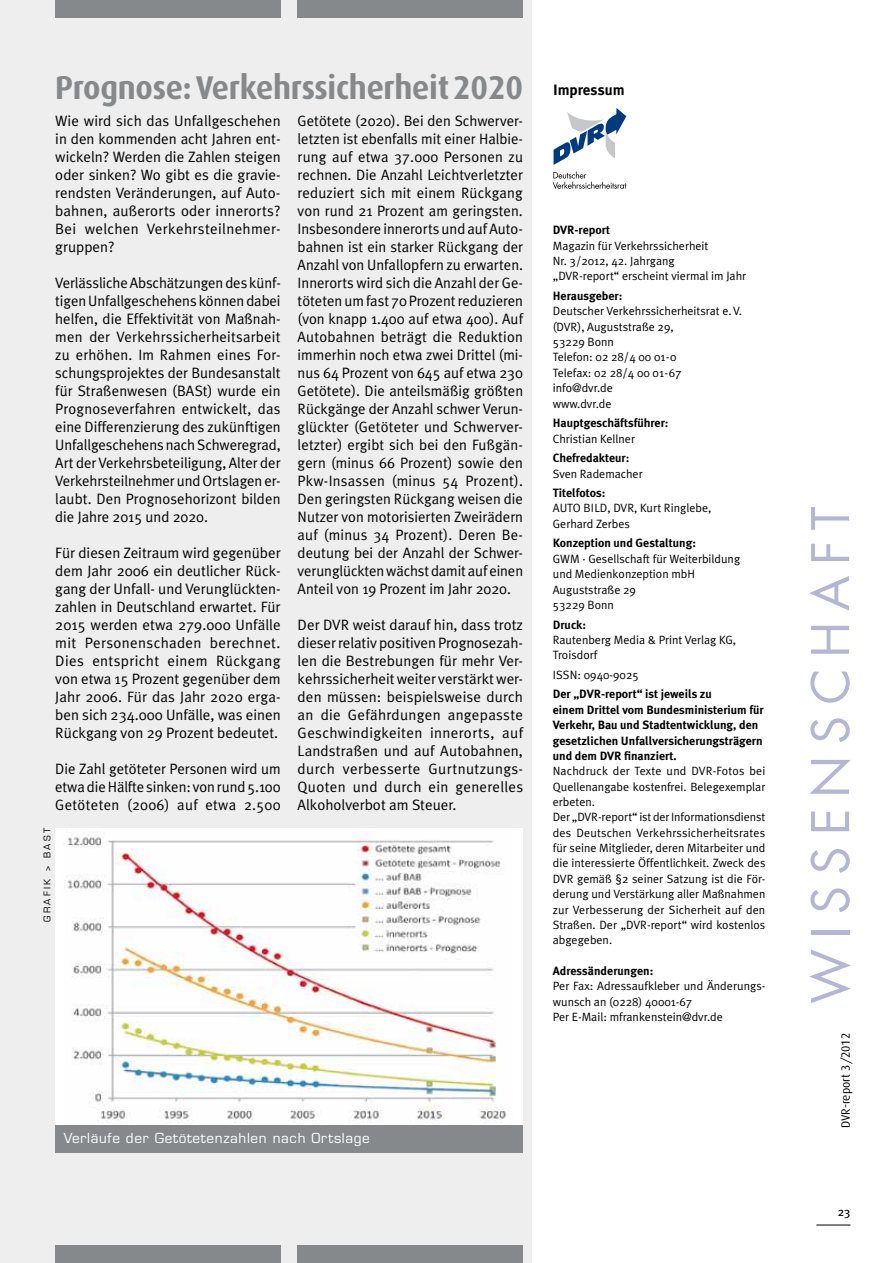
<style>
.page{position:relative;width:893px;height:1263px;background:#fff}
.page>*{position:absolute;margin:0;border:0;box-sizing:border-box;transform-origin:0 0}
.t1{font:57px "Futura T";letter-spacing:.175em;color:#b4b7d4}
.t2{font:700 33px "Dax";letter-spacing:-.01em;color:#85898c;scale:.95 1}
.t3{font:15px/18px "Meta Plus Normal";color:#000;text-align:justify}
.t4{font:700 15px "Meta Plus";color:#000}
.t5{font:13.5px "Eurostile";letter-spacing:.05em;color:#fff}
.t6{font:12px/15.3px "Meta Plus Normal";color:#000}
.t7{font:700 12px/15.3px "Meta Plus";color:#000}
.t8{font:12px "Dax";color:#000}
.t9{font:12px "Meta Plus";color:#000}
.t10{font:9px "Eurostile";color:#000}
</style>
<div class="page">
<div style="left:0;top:0;width:531px;height:1263px;background:#efeeee"></div>
<div style="left:55px;top:0;width:226px;height:17px;background:#85898c"></div>
<div style="left:298px;top:0;width:225px;height:17px;background:#85898c"></div>
<div style="left:298px;top:1246px;width:225px;height:17px;background:#85898c"></div>
<div style="left:55px;top:1246px;width:226px;height:17px;background:#85898c"></div>
<svg style="left:553px;top:108px;width:73px;height:57px"></svg>
<svg style="left:553px;top:171px;width:73px;height:18px"></svg>
<div style="left:55px;top:828px;width:468px;height:297px;background:#fff"></div>
<img style="left:64px;top:831px;width:442px;height:291px">
<div style="left:55px;top:1125px;width:468px;height:27px;background:#85898c"></div>
<hr style="left:816px;top:1225px;width:34px;height:1px;background:#000">
<h2 class="t2" style="left:55px;top:69px;width:494px">Prognose: Verkehrssicherheit 2020</h2>
<p class="t3" style="left:55px;top:112px;width:227px">Wie wird sich das Unfallgeschehen in den kommenden acht Jahren ent&shy;wickeln? Werden die Zahlen steigen oder sinken? Wo gibt es die gravie&shy;rendsten Veränderungen, auf Auto&shy;bahnen, außerorts oder innerorts?<br>Bei welchen Verkehrsteilnehmer&shy;gruppen?</p>
<p class="t3" style="left:55px;top:274px;width:227px">Verlässliche Abschätzungen des künf&shy;tigen Unfallgeschehens können dabei helfen, die Effektivität von Maßnah&shy;men der Verkehrssicherheitsarbeit zu erhöhen. Im Rahmen eines For&shy;schungsprojektes der Bundesanstalt für Straßenwesen (BASt) wurde ein Prognoseverfahren entwickelt, das eine Differenzierung des zukünftigen Unfallgeschehens nach Schweregrad, Art der Verkehrsbeteiligung, Alter der Verkehrsteilnehmer und Ortslagen er&shy;laubt. Den Prognosehorizont bilden die Jahre 2015 und 2020.</p>
<p class="t3" style="left:55px;top:544px;width:227px">Für diesen Zeitraum wird gegenüber dem Jahr 2006 ein deutlicher Rück&shy;gang der Unfall- und Verunglückten&shy;zahlen in Deutschland erwartet. Für 2015 werden etwa 279.000 Unfälle mit Personenschaden berechnet.<br>Dies entspricht einem Rückgang von etwa 15 Prozent gegenüber dem Jahr 2006. Für das Jahr 2020 erga&shy;ben sich 234.000 Unfälle, was einen Rückgang von 29 Prozent bedeutet.</p>
<p class="t3" style="left:55px;top:760px;width:227px">Die Zahl getöteter Personen wird um etwa die Hälfte sinken: von rund 5.100<br>Getöteten (2006) auf etwa 2.500</p>
<p class="t10" style="left:42px;top:922px;width:95px;rotate:-90deg">GRafik &gt; Bast</p>
<p class="t3" style="left:298px;top:112px;width:227px">Getötete (2020). Bei den Schwerver&shy;letzten ist ebenfalls mit einer Halbie&shy;rung auf etwa 37.000 Personen zu rechnen. Die Anzahl Leichtverletzter reduziert sich mit einem Rückgang von rund 21 Prozent am geringsten.<br>Insbesondere innerorts und auf Auto&shy;bahnen ist ein starker Rückgang der Anzahl von Unfallopfern zu erwarten.<br>Innerorts wird sich die Anzahl der Ge&shy;töteten um fast 70 Prozent reduzieren (von knapp 1.400 auf etwa 400). Auf Autobahnen beträgt die Reduktion immerhin noch etwa zwei Drittel (mi&shy;nus 64 Prozent von 645 auf etwa 230<br>Getötete). Die anteilsmäßig größten Rückgänge der Anzahl schwer Verun&shy;glückter (Getöteter und Schwerver&shy;letzter) ergibt sich bei den Fußgän&shy;gern (minus 66 Prozent) sowie den Pkw-Insassen (minus 54 Prozent).<br>Den geringsten Rückgang weisen die Nutzer von motorisierten Zweirädern auf (minus 34 Prozent). Deren Be&shy;deutung bei der Anzahl der Schwer&shy;verunglückten wächst damit auf einen Anteil von 19 Prozent im Jahr 2020.</p>
<p class="t3" style="left:298px;top:616px;width:227px">Der DVR weist darauf hin, dass trotz dieser relativ positiven Prognosezah&shy;len die Bestrebungen für mehr Ver&shy;kehrssicherheit weiter verstärkt wer&shy;den müssen: beispielsweise durch an die Gefährdungen angepasste Geschwindigkeiten innerorts, auf Landstraßen und auf Autobahnen, durch verbesserte Gurtnutzungs-Quoten und durch ein generelles Alkoholverbot am Steuer.</p>
<p class="t4" style="left:553px;top:81px;width:73px">Impressum</p>
<p class="t7" style="left:553px;top:222px;width:59px">DVR-report</p>
<p class="t6" style="left:553px;top:238px;width:195px">Magazin für Verkehrssicherheit<br>Nr. 3/2012, 42. Jahrgang<br>„DVR-report“ erscheint viermal im Jahr</p>
<p class="t7" style="left:553px;top:288px;width:71px">Herausgeber:</p>
<p class="t6" style="left:553px;top:303px;width:191px">Deutscher Verkehrssicherheitsrat e. V. (DVR), Auguststraße 29,<br>53229 Bonn<br>Telefon: 02 28/4 00 01-0<br>Telefax: 02 28/4 00 01-67 info@dvr.de<br>www.dvr.de</p>
<p class="t7" style="left:553px;top:415px;width:117px">Hauptgeschäftsführer:</p>
<p class="t6" style="left:553px;top:431px;width:84px">Christian Kellner</p>
<p class="t7" style="left:553px;top:450px;width:78px">Chefredakteur:</p>
<p class="t6" style="left:553px;top:466px;width:91px">Sven Rademacher</p>
<p class="t7" style="left:553px;top:485px;width:54px">Titelfotos:</p>
<p class="t6" style="left:553px;top:500px;width:160px">AUTO BILD, DVR, Kurt Ringlebe,<br>Gerhard Zerbes</p>
<p class="t7" style="left:553px;top:536px;width:145px">Konzeption und Gestaltung:</p>
<p class="t6" style="left:553px;top:551px;width:189px">GWM · Gesellschaft für Weiterbildung und Medienkonzeption mbH<br>Auguststraße 29<br>53229 Bonn</p>
<p class="t7" style="left:553px;top:617px;width:35px">Druck:</p>
<p class="t6" style="left:553px;top:632px;width:185px">Rautenberg Media &amp; Print Verlag KG,<br>Troisdorf</p>
<p class="t6" style="left:553px;top:667px;width:88px">ISSN: 0940-9025</p>
<p class="t7" style="left:553px;top:687px;width:212px">Der „DVR-report“ ist jeweils zu<br>einem Drittel vom Bundesministerium für Verkehr, Bau und Stadtentwicklung, den gesetzlichen Unfallversicherungsträgern und dem DVR finanziert.</p>
<p class="t6" style="left:553px;top:763px;width:214px">Nachdruck der Texte und DVR-Fotos bei Quellenangabe kostenfrei. Belegexemplar erbeten.<br>Der „DVR-report“ ist der Informationsdienst des Deutschen Verkehrssicherheitsrates für seine Mitglieder, deren Mitarbeiter und die interessierte Öffentlichkeit. Zweck des DVR gemäß §2 seiner Satzung ist die För&shy;derung und Verstärkung aller Maßnahmen zur Verbesserung der Sicherheit auf den Straßen. Der „DVR-report“ wird kostenlos abgegeben.</p>
<p class="t7" style="left:553px;top:963px;width:102px">Adressänderungen:</p>
<p class="t6" style="left:553px;top:978px;width:214px">Per Fax: Adressaufkleber und Änderungs&shy;wunsch an (0228) 40001-67<br>Per E-Mail: mfrankenstein@dvr.de</p>
<p class="t5" style="left:64px;top:1130px;width:308px">Verläufe der Getötetenzahlen nach Ortslage</p>
<h1 class="t1" style="left:797px;top:1003px;width:499px;rotate:-90deg">Wissenschaft</h1>
<p class="t8" style="left:839px;top:1128px;width:97px;rotate:-90deg">DVR-report 3/2012</p>
<p class="t9" style="left:838px;top:1204px;width:14px">23</p>
</div>
